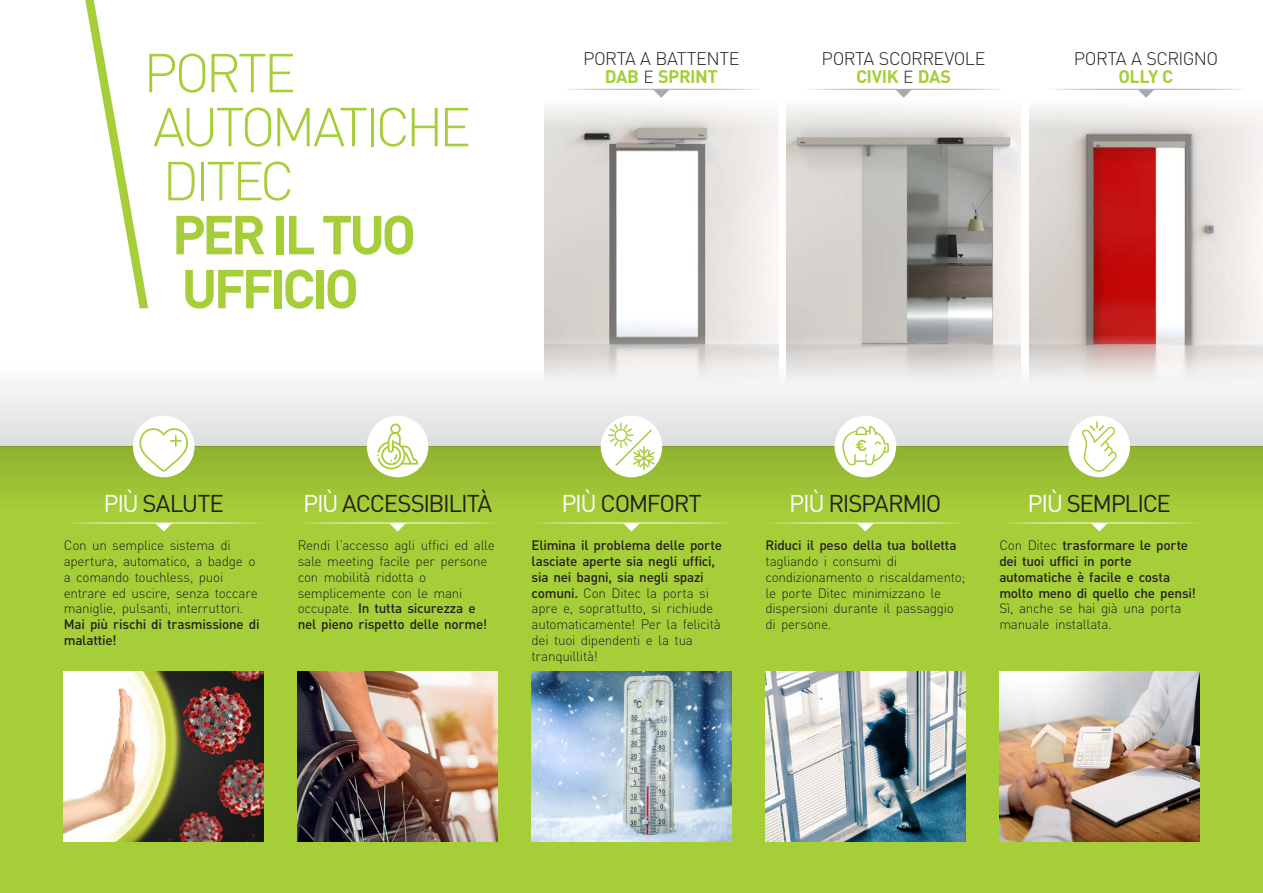
<style>
.page{position:relative;width:1263px;height:893px;background:#fff}
.page>*{position:absolute;margin:0;border:0;box-sizing:border-box;transform-origin:0 0}
.t1{font:300 54px/54px "DIN Pro";letter-spacing:-.075em;color:#a6ce39}
.t2{font:700 54px/54px "DIN Pro";letter-spacing:-.07em;color:#a6ce39}
.t3{font:24px "DIN Pro";letter-spacing:-.055em;color:#231f20}
.t4{font:300 18px/18px "DIN Pro";letter-spacing:-.03em;color:#231f20;text-align:center}
.t5{font:300 13.5px/15.8px "DIN Pro";letter-spacing:-.02em;color:#231f20}
.t6{font:500 13.5px/15.8px "DIN Pro";letter-spacing:-.02em;color:#231f20}
.s1{font-weight:700;color:#a6ce39}
.s2{font-size:17.25px}
.s3{color:#fff}
.s4{font-weight:500}
.s5{font-weight:300}
</style>
<div class="page">
<div style="left:0;top:446px;width:1263px;height:447px;background:#a6ce39"></div>
<div style="left:0;top:361px;width:1263px;height:85px;background:linear-gradient(to bottom,#fefefe,#dcdddf)"></div>
<div style="left:0;top:446px;width:1263px;height:64px;background:linear-gradient(to right,#9bc135,#9bc135)"></div>
<img style="left:544px;top:108px;width:234px;height:277px">
<img style="left:787px;top:107px;width:233px;height:278px">
<img style="left:1029px;top:108px;width:234px;height:277px">
<svg style="left:85px;top:0;width:63px;height:309px"></svg>
<img style="left:298px;top:672px;width:199px;height:170px">
<img style="left:531px;top:672px;width:200px;height:170px">
<img style="left:765px;top:672px;width:200px;height:170px">
<img style="left:999px;top:672px;width:200px;height:170px">
<img style="left:64px;top:672px;width:200px;height:170px">
<div style="left:133px;top:416px;width:61px;height:61px;background:#fff;border-radius:50%"></div>
<svg style="left:139px;top:428px;width:49px;height:44px"></svg>
<div style="left:367px;top:416px;width:61px;height:61px;background:#fff;border-radius:50%"></div>
<svg style="left:377px;top:424px;width:41px;height:45px"></svg>
<div style="left:601px;top:416px;width:61px;height:61px;background:#fff;border-radius:50%"></div>
<svg style="left:608px;top:423px;width:47px;height:47px"></svg>
<div style="left:834px;top:416px;width:62px;height:61px;background:#fff;border-radius:50%"></div>
<svg style="left:842px;top:426px;width:47px;height:39px"></svg>
<div style="left:1068px;top:416px;width:62px;height:61px;background:#fff;border-radius:50%"></div>
<svg style="left:1081px;top:421px;width:36px;height:51px"></svg>
<hr style="left:64px;top:523px;width:200px;height:1px;background:#fff">
<svg style="left:155px;top:523px;width:17px;height:8px"></svg>
<hr style="left:298px;top:523px;width:199px;height:1px;background:#fff">
<svg style="left:389px;top:523px;width:17px;height:8px"></svg>
<hr style="left:531px;top:523px;width:200px;height:1px;background:#fff">
<svg style="left:623px;top:523px;width:17px;height:8px"></svg>
<hr style="left:765px;top:523px;width:200px;height:1px;background:#fff">
<svg style="left:857px;top:523px;width:17px;height:8px"></svg>
<hr style="left:999px;top:523px;width:200px;height:1px;background:#fff">
<svg style="left:1091px;top:523px;width:17px;height:8px"></svg>
<hr style="left:561px;top:89px;width:200px;height:1px;background:#a8a9ad">
<svg style="left:653px;top:89px;width:17px;height:9px"></svg>
<hr style="left:804px;top:89px;width:199px;height:1px;background:#a8a9ad">
<svg style="left:895px;top:89px;width:16px;height:9px"></svg>
<hr style="left:1046px;top:89px;width:200px;height:1px;background:#a8a9ad">
<svg style="left:1137px;top:89px;width:17px;height:9px"></svg>
<p class="t1" style="left:143px;top:44px;width:329px">PORTE<br>AUTOMATICHE<br>DITEC</p>
<p class="t2" style="left:172px;top:206px;width:246px">PER IL TUO<br>UFFICIO</p>
<p class="t4" style="left:583px;top:49px;width:158px">PORTA A BATTENTE<br><span class="s1">DAB</span> <span class="s2">E</span> <span class="s1">SPRINT</span></p>
<p class="t4" style="left:822px;top:49px;width:166px">PORTA SCORREVOLE<br><span class="s1">CIVIK</span> <span class="s2">E</span> <span class="s1">DAS</span></p>
<p class="t4" style="left:1074px;top:49px;width:146px">PORTA A SCRIGNO<br><span class="s1">OLLY C</span></p>
<p class="t3" style="left:103px;top:487px;width:122px"><span class="s3">PIÙ</span> SALUTE</p>
<p class="t5" style="left:64px;top:537px;width:197px">Con un semplice sistema di apertura, automatico, a badge o a comando touchless, puoi entrare ed uscire, senza toccare maniglie, pulsanti, interruttori.<br><span class="s4">Mai più rischi di trasmissione di malattie!</span></p>
<p class="t3" style="left:303px;top:487px;width:191px"><span class="s3">PIÙ</span> ACCESSIBILITÀ</p>
<p class="t5" style="left:298px;top:537px;width:199px">Rendi l’accesso agli uffici ed alle sale meeting facile per persone con mobilità ridotta o semplicemente con le mani occupate. <span class="s4">In tutta sicurezza e nel pieno rispetto delle norme!</span></p>
<p class="t3" style="left:561px;top:487px;width:142px"><span class="s3">PIÙ</span> COMFORT</p>
<p class="t5" style="left:531px;top:537px;width:192px"><span class="s4">Elimina il problema delle porte lasciate aperte sia negli uffici, sia nei bagni, sia negli spazi comuni.</span> Con Ditec la porta si apre e, soprattutto, si richiude automaticamente! Per la felicità dei tuoi dipendenti e la tua tranquillità!</p>
<p class="t3" style="left:789px;top:487px;width:154px"><span class="s3">PIÙ</span> RISPARMIO</p>
<p class="t5" style="left:765px;top:537px;width:201px"><span class="s4">Riduci il peso della tua bolletta </span>tagliando i consumi di condizionamento o riscaldamento; le porte Ditec minimizzano le dispersioni durante il passaggio di persone.</p>
<p class="t3" style="left:1027px;top:487px;width:145px"><span class="s3">PIÙ</span> SEMPLICE</p>
<p class="t6" style="left:999px;top:537px;width:198px"><span class="s5">Con Ditec</span> trasformare le porte dei tuoi uffici in porte automatiche è facile e costa molto meno di quello che pensi!<br><span class="s5">Sì, anche se hai già una porta manuale installata.</span></p>
</div>
